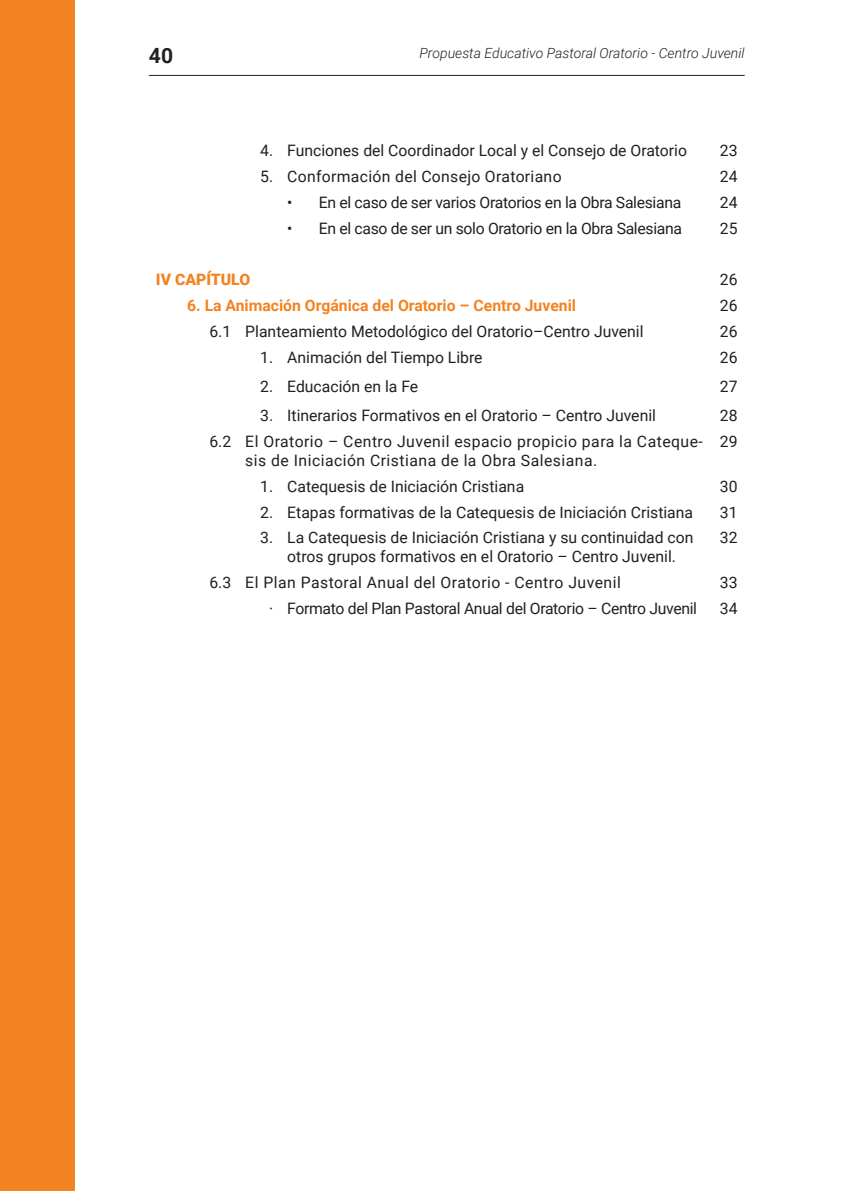
<style>
.page{position:relative;width:844px;height:1191px;background:#fff}
.page>*{position:absolute;margin:0;border:0;box-sizing:border-box;transform-origin:0 0}
.t1{font:700 21px "Roboto";color:#231f20}
.t2{font:15.75px/18.9px "Roboto";color:#231f20}
.t3{font:15.75px/18.9px "Roboto";letter-spacing:.03em;color:#231f20}
.t4{font:15.75px "Roboto";letter-spacing:-.02em;color:#231f20}
.t5{font:700 15.75px "Roboto";color:#f28322}
.t6{font:15.75px "Roboto";letter-spacing:.02em;color:#231f20}
.t7{font:900 15.75px "Roboto";color:#f28322}
.t8{font:italic 300 14px "Roboto";color:#231f20}
</style>
<div class="page">
<div style="left:0;top:0;width:74px;height:1191px;background:#f28322"></div>
<hr style="left:149px;top:75px;width:595px;height:1px;background:#231f20">
<h1 class="t1" style="left:149px;top:47px;width:26px">40</h1>
<p class="t8" style="left:419px;top:47px;width:326px">Propuesta Educativo Pastoral Oratorio - Centro Juvenil</p>
<p class="t2" style="left:260px;top:142px;width:428px">4. Funciones del Coordinador Local y el Consejo de Oratorio</p>
<p class="t2" style="left:719px;top:142px;width:19px">23</p>
<p class="t6" style="left:260px;top:170px;width:303px">5. Conformación del Consejo Oratoriano</p>
<p class="t2" style="left:719px;top:168px;width:19px">24</p>
<p class="t4" style="left:287px;top:196px;width:395px">• En el caso de ser varios Oratorios en la Obra Salesiana</p>
<p class="t2" style="left:719px;top:194px;width:19px">24</p>
<p class="t4" style="left:287px;top:222px;width:396px">• En el caso de ser un solo Oratorio en la Obra Salesiana</p>
<p class="t2" style="left:719px;top:220px;width:19px">25</p>
<p class="t7" style="left:156px;top:273px;width:96px">IV CAPÍTULO</p>
<p class="t2" style="left:719px;top:271px;width:19px">26</p>
<p class="t5" style="left:187px;top:299px;width:390px">6. La Animación Orgánica del Oratorio – Centro Juvenil</p>
<p class="t2" style="left:719px;top:297px;width:19px">26</p>
<p class="t2" style="left:209px;top:323px;width:435px">6.1 Planteamiento Metodológico del Oratorio–Centro Juvenil</p>
<p class="t2" style="left:719px;top:323px;width:19px">26</p>
<p class="t2" style="left:260px;top:349px;width:224px">1. Animación del Tiempo Libre</p>
<p class="t2" style="left:719px;top:349px;width:19px">26</p>
<p class="t2" style="left:260px;top:378px;width:159px">2. Educación en la Fe</p>
<p class="t2" style="left:719px;top:378px;width:19px">27</p>
<p class="t2" style="left:260px;top:407px;width:397px">3. Itinerarios Formativos en el Oratorio – Centro Juvenil</p>
<p class="t2" style="left:719px;top:407px;width:19px">28</p>
<p class="t3" style="left:245px;top:433px;width:459px;text-indent:-36px">6.2 El Oratorio – Centro Juvenil espacio propicio para la Cateque&shy;sis de Iniciación Cristiana de la Obra Salesiana.</p>
<p class="t2" style="left:719px;top:433px;width:19px">29</p>
<p class="t2" style="left:260px;top:478px;width:265px">1. Catequesis de Iniciación Cristiana</p>
<p class="t2" style="left:719px;top:478px;width:19px">30</p>
<p class="t2" style="left:260px;top:504px;width:434px">2. Etapas formativas de la Catequesis de Iniciación Cristiana</p>
<p class="t2" style="left:719px;top:504px;width:19px">31</p>
<p class="t2" style="left:287px;top:529px;width:407px;text-indent:-27px">3. La Catequesis de Iniciación Cristiana y su continuidad con otros grupos formativos en el Oratorio – Centro Juvenil.</p>
<p class="t2" style="left:719px;top:529px;width:19px">32</p>
<p class="t3" style="left:209px;top:574px;width:413px">6.3 El Plan Pastoral Anual del Oratorio - Centro Juvenil</p>
<p class="t2" style="left:719px;top:574px;width:19px">33</p>
<p class="t4" style="left:269px;top:602px;width:429px">· Formato del Plan Pastoral Anual del Oratorio – Centro Juvenil</p>
<p class="t2" style="left:719px;top:600px;width:19px">34</p>
</div>
